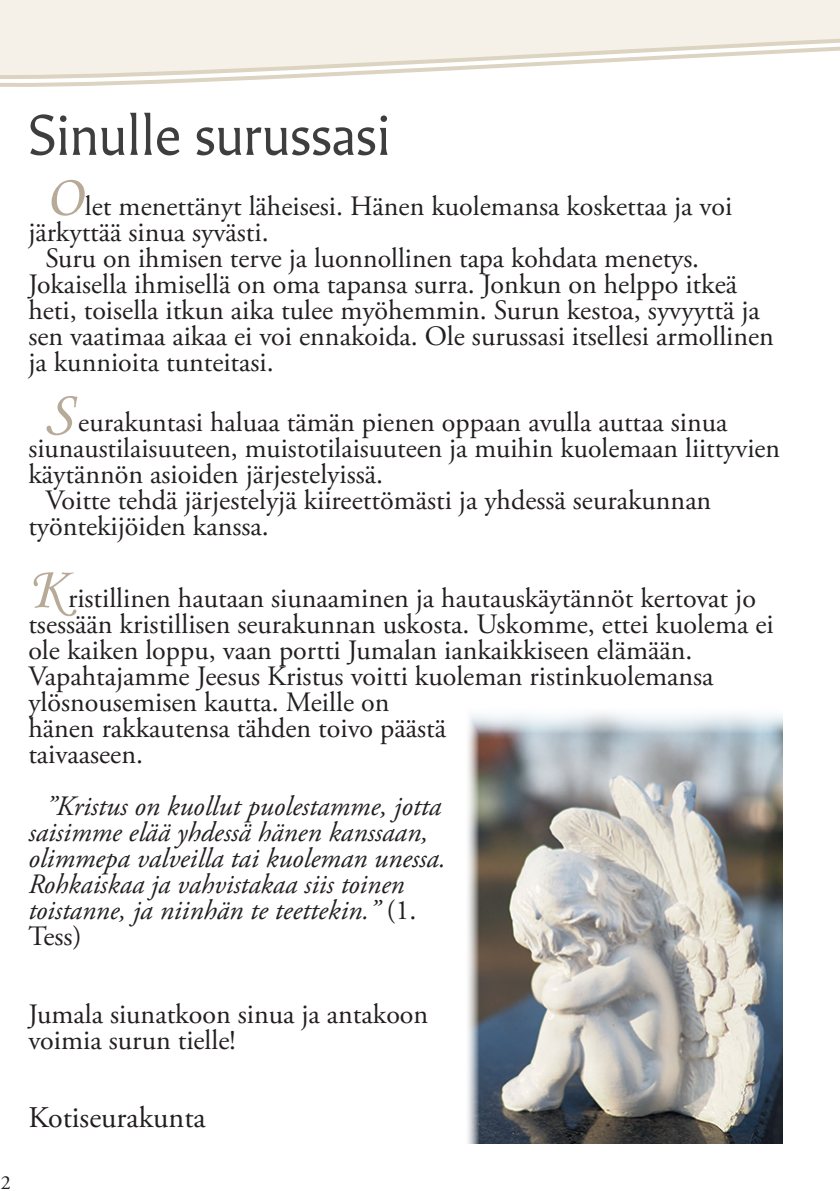
<style>
.page{position:relative;width:840px;height:1191px;background:#fff}
.page>*{position:absolute;margin:0;border:0;box-sizing:border-box;transform-origin:0 0}
.t1{font:54px "Martti";color:#3e3e3f}
.t2{font:30px "Adobe Garamond Pro";color:#231f20}
.t3{font:28px/26px "Adobe Garamond Pro";color:#231f20}
.t4{font:italic 28px/26px "Adobe Garamond Pro";color:#231f20}
.t5{font:20px "Adobe Garamond Pro";color:#231f20}
.s1{font-family:"Monotype Corsiva";font-size:60px;color:#b8aa98}
.s2{font-style:normal}
</style>
<div class="page">
<hr style="left:0;top:0;width:839px;height:2px;background:#f5f1e8">
<hr style="left:0;top:2px;width:839px;height:4px;background:#f5f1e8">
<svg style="left:0;top:6px;width:839px;height:81px"></svg>
<img style="left:468px;top:713px;width:314px;height:430px">
<h1 class="t1" style="left:28px;top:102px;width:364px">Sinulle surussasi</h1>
<p class="t3" style="left:28px;top:194px;width:705px;text-indent:17px"><span class="s1">O</span>let menettänyt läheisesi. Hänen kuolemansa koskettaa ja voi järkyttää sinua syvästi.</p>
<p class="t3" style="left:28px;top:246px;width:746px;text-indent:17px">Suru on ihmisen terve ja luonnollinen tapa kohdata menetys.<br>Jokaisella ihmisellä on oma tapansa surra. Jonkun on helppo itkeä heti, toisella itkun aika tulee myöhemmin. Surun kestoa, syvyyttä ja sen vaatimaa aikaa ei voi ennakoida. Ole surussasi itsellesi armollinen ja kunnioita tunteitasi.</p>
<p class="t3" style="left:45px;top:410px;width:683px"><span class="s1">S</span>eurakuntasi haluaa tämän pienen oppaan avulla auttaa sinua</p>
<p class="t3" style="left:28px;top:436px;width:752px">siunaustilaisuuteen, muistotilaisuuteen ja muihin kuolemaan liittyvien</p>
<p class="t3" style="left:28px;top:462px;width:356px">käytännön asioiden järjestelyissä.</p>
<p class="t3" style="left:45px;top:488px;width:667px">Voitte tehdä järjestelyjä kiireettömästi ja yhdessä seurakunnan</p>
<p class="t3" style="left:28px;top:514px;width:242px">työntekijöiden kanssa.</p>
<p class="t3" style="left:28px;top:586px;width:746px"><span class="s1">K</span>ristillinen hautaan siunaaminen ja hautauskäytännöt kertovat jo tsessään kristillisen seurakunnan uskosta. Uskomme, ettei kuolema ei ole kaiken loppu, vaan portti Jumalan iankaikkiseen elämään.<br>Vapahtajamme Jeesus Kristus voitti kuoleman ristinkuolemansa ylösnousemisen kautta. Meille on<br>hänen rakkautensa tähden toivo päästä<br>taivaaseen.</p>
<p class="t4" style="left:28px;top:794px;width:419px;text-indent:17px">”Kristus on kuollut puolestamme, jotta saisimme elää yhdessä hänen kanssaan, olimmepa valveilla tai kuoleman unessa.<br>Rohkaiskaa ja vahvistakaa siis toinen toistanne, ja niinhän te teettekin.” <span class="s2">(1.<br>Tess)</span></p>
<p class="t3" style="left:28px;top:1002px;width:401px">Jumala siunatkoon sinua ja antakoon voimia surun tielle!</p>
<p class="t5" style="left:1px;top:1170px;width:11px">2</p>
<p class="t2" style="left:28px;top:1099px;width:179px">Kotiseurakunta</p>
</div>
